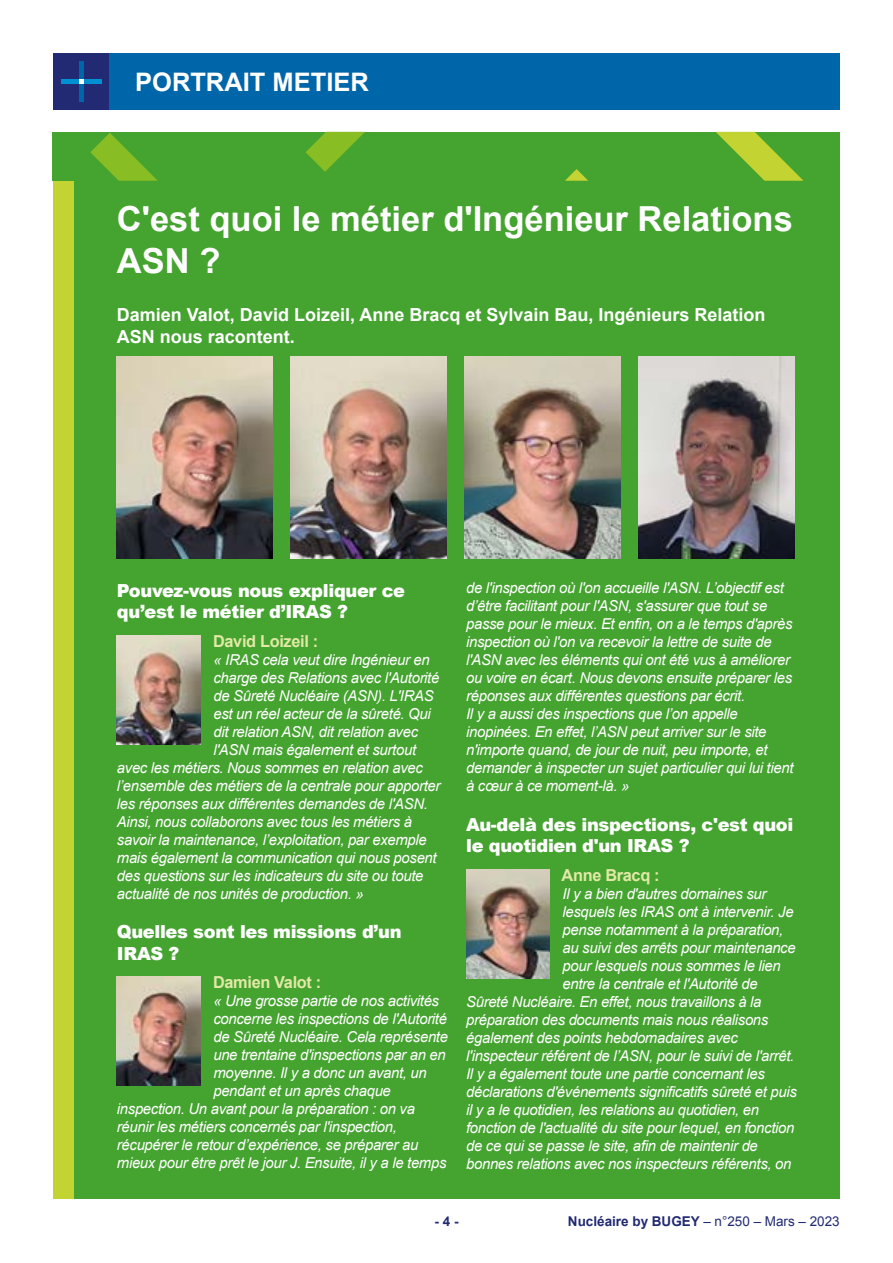
<style>
.page{position:relative;width:893px;height:1263px;background:#fff}
.page>*{position:absolute;margin:0;border:0;box-sizing:border-box;transform-origin:0 0}
.t1{font:700 34.5px/41.4px "Arial";color:#fff}
.t2{font:700 25.5px "Arial";color:#fff}
.t3{font:900 18px/21.6px "Arial";letter-spacing:-.02em;color:#fff}
.t4{font:700 18px/21.6px "Arial";color:#fff}
.t5{font:700 16.5px "Arial";letter-spacing:-.02em;color:#e2e9a6}
.t6{font:italic 15px/18px "Arial";letter-spacing:-.02em;color:#fff}
.t7{font:700 13.5px "Arial";color:#212a72}
.s1{font-weight:400}
</style>
<div class="page">
<div style="left:53px;top:53px;width:57px;height:57px;background:#212a72"></div>
<div style="left:79px;top:84px;width:5px;height:18px;background:#06a"></div>
<div style="left:79px;top:61px;width:5px;height:18px;background:#06a"></div>
<div style="left:84px;top:79px;width:18px;height:5px;background:#0091d3"></div>
<div style="left:61px;top:79px;width:18px;height:5px;background:#0091d3"></div>
<svg style="left:79px;top:79px;width:5px;height:5px"></svg>
<div style="left:110px;top:53px;width:730px;height:57px;background:#06a"></div>
<div style="left:53px;top:181px;width:21px;height:1018px;background:#c3d331"></div>
<div style="left:74px;top:181px;width:766px;height:1018px;background:#45a330"></div>
<img style="left:117px;top:635px;width:84px;height:109px">
<img style="left:117px;top:977px;width:84px;height:109px">
<img style="left:466px;top:869px;width:84px;height:109px">
<div style="left:53px;top:132px;width:787px;height:49px;background:#45a330"></div>
<svg style="left:90px;top:133px;width:68px;height:48px"></svg>
<svg style="left:306px;top:132px;width:59px;height:40px"></svg>
<svg style="left:565px;top:169px;width:23px;height:12px"></svg>
<svg style="left:716px;top:132px;width:87px;height:49px"></svg>
<img style="left:117px;top:356px;width:156px;height:203px">
<img style="left:291px;top:356px;width:156px;height:203px">
<img style="left:465px;top:356px;width:155px;height:203px">
<img style="left:638px;top:356px;width:156px;height:203px">
<h2 class="t2" style="left:135px;top:65px;width:235px">PORTRAIT METIER</h2>
<h1 class="t1" style="left:117px;top:200px;width:677px">C'est quoi le métier d'Ingénieur Relations<br>ASN ?</h1>
<p class="t4" style="left:117px;top:305px;width:650px">Damien Valot, David Loizeil, Anne Bracq et Sylvain Bau, Ingénieurs Relation<br>ASN nous racontent.</p>
<p class="t3" style="left:117px;top:579px;width:290px">Pouvez-vous nous expliquer ce qu’est le métier d’IRAS ?</p>
<p class="t5" style="left:213px;top:630px;width:107px">David Loizeil :</p>
<p class="t6" style="left:213px;top:651px;width:218px">« IRAS cela veut dire Ingénieur en</p>
<p class="t6" style="left:213px;top:669px;width:228px">charge des Relations avec l'Autorité</p>
<p class="t6" style="left:213px;top:687px;width:222px">de Sûreté Nucléaire (ASN). L'IRAS</p>
<p class="t6" style="left:213px;top:705px;width:219px">est un réel acteur de la sûreté. Qui</p>
<p class="t6" style="left:213px;top:723px;width:206px">dit relation ASN, dit relation avec</p>
<p class="t6" style="left:213px;top:741px;width:204px">l'ASN mais également et surtout</p>
<p class="t6" style="left:117px;top:759px;width:308px">avec les métiers. Nous sommes en relation avec</p>
<p class="t6" style="left:117px;top:777px;width:325px">l’ensemble des métiers de la centrale pour apporter</p>
<p class="t6" style="left:117px;top:795px;width:313px">les réponses aux différentes demandes de l'ASN.</p>
<p class="t6" style="left:117px;top:813px;width:297px">Ainsi, nous collaborons avec tous les métiers à</p>
<p class="t6" style="left:117px;top:831px;width:311px">savoir la maintenance, l’exploitation, par exemple</p>
<p class="t6" style="left:117px;top:849px;width:321px">mais également la communication qui nous posent</p>
<p class="t6" style="left:117px;top:867px;width:308px">des questions sur les indicateurs du site ou toute</p>
<p class="t6" style="left:117px;top:885px;width:248px">actualité de nos unités de production. »</p>
<p class="t3" style="left:117px;top:920px;width:286px">Quelles sont les missions d’un<br>IRAS ?</p>
<p class="t5" style="left:213px;top:971px;width:110px">Damien Valot :</p>
<p class="t6" style="left:213px;top:992px;width:227px">« Une grosse partie de nos activités</p>
<p class="t6" style="left:213px;top:1010px;width:235px">concerne les inspections de l'Autorité</p>
<p class="t6" style="left:213px;top:1028px;width:236px">de Sûreté Nucléaire. Cela représente</p>
<p class="t6" style="left:213px;top:1046px;width:234px">une trentaine d'inspections par an en</p>
<p class="t6" style="left:213px;top:1064px;width:215px">moyenne. Il y a donc un avant, un</p>
<p class="t6" style="left:213px;top:1082px;width:179px">pendant et un après chaque</p>
<p class="t6" style="left:117px;top:1100px;width:300px">inspection. Un avant pour la préparation : on va</p>
<p class="t6" style="left:117px;top:1118px;width:281px">réunir les métiers concernés par l'inspection,</p>
<p class="t6" style="left:117px;top:1136px;width:303px">récupérer le retour d’expérience, se préparer au</p>
<p class="t6" style="left:117px;top:1154px;width:331px">mieux pour être prêt le jour J. Ensuite, il y a le temps</p>
<p class="t6" style="left:466px;top:579px;width:329px">de l'inspection où l'on accueille l'ASN. L’objectif est d’être facilitant pour l'ASN, s'assurer que tout se passe pour le mieux. Et enfin, on a le temps d'après inspection où l'on va recevoir la lettre de suite de l'ASN avec les éléments qui ont été vus à améliorer ou voire en écart. Nous devons ensuite préparer les réponses aux différentes questions par écrit.<br>Il y a aussi des inspections que l’on appelle inopinées. En effet, l’ASN peut arriver sur le site n'importe quand, de jour de nuit, peu importe, et demander à inspecter un sujet particulier qui lui tient à cœur à ce moment-là. »</p>
<p class="t3" style="left:466px;top:813px;width:329px">Au-delà des inspections, c'est quoi le quotidien d'un IRAS ?</p>
<p class="t5" style="left:562px;top:864px;width:100px">Anne Bracq :</p>
<p class="t6" style="left:563px;top:885px;width:205px">Il y a bien d'autres domaines sur</p>
<p class="t6" style="left:563px;top:903px;width:233px">lesquels les IRAS ont à intervenir. Je</p>
<p class="t6" style="left:563px;top:921px;width:222px">pense notamment à la préparation,</p>
<p class="t6" style="left:563px;top:939px;width:235px">au suivi des arrêts pour maintenance</p>
<p class="t6" style="left:563px;top:957px;width:220px">pour lesquels nous sommes le lien</p>
<p class="t6" style="left:563px;top:975px;width:197px">entre la centrale et l'Autorité de</p>
<p class="t6" style="left:466px;top:993px;width:297px">Sûreté Nucléaire. En effet, nous travaillons à la</p>
<p class="t6" style="left:466px;top:1011px;width:304px">préparation des documents mais nous réalisons</p>
<p class="t6" style="left:466px;top:1029px;width:273px">également des points hebdomadaires avec</p>
<p class="t6" style="left:466px;top:1047px;width:330px">l'inspecteur référent de l’ASN, pour le suivi de l'arrêt.</p>
<p class="t6" style="left:466px;top:1065px;width:300px">Il y a également toute une partie concernant les</p>
<p class="t6" style="left:466px;top:1083px;width:332px">déclarations d'événements significatifs sûreté et puis</p>
<p class="t6" style="left:466px;top:1101px;width:295px">il y a le quotidien, les relations au quotidien, en</p>
<p class="t6" style="left:466px;top:1119px;width:330px">fonction de l'actualité du site pour lequel, en fonction</p>
<p class="t6" style="left:466px;top:1137px;width:293px">de ce qui se passe le site, afin de maintenir de</p>
<p class="t6" style="left:466px;top:1155px;width:327px">bonnes relations avec nos inspecteurs référents, on</p>
<p class="t7" style="left:434px;top:1213px;width:26px">- 4 -</p>
<p class="t7" style="left:568px;top:1213px;width:273px">Nucléaire by BUGEY <span class="s1">– n°250 – Mars – 2023</span></p>
</div>
